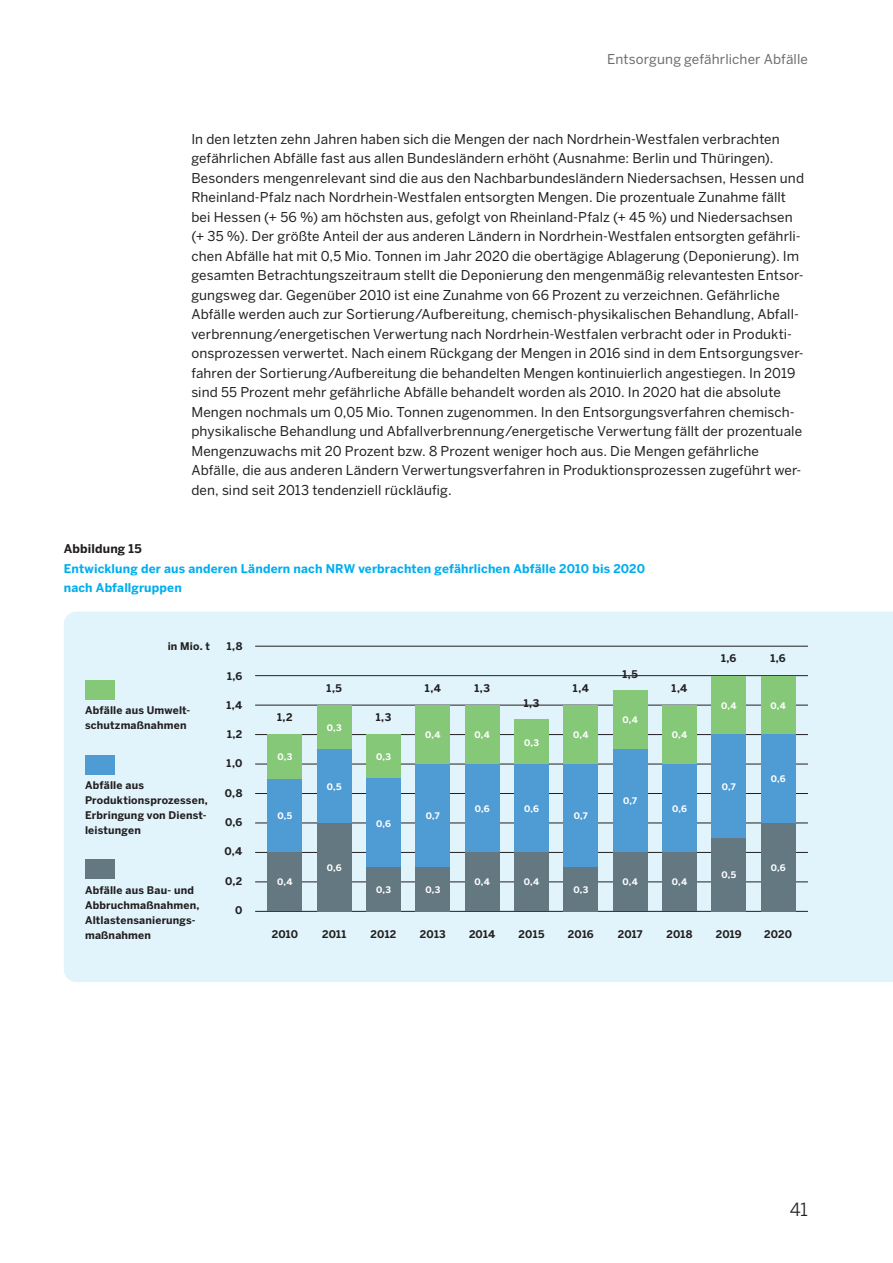
<style>
.page{position:relative;width:893px;height:1263px;background:#fff}
.page>*{position:absolute;margin:0;border:0;box-sizing:border-box;transform-origin:0 0}
.t1{font:18px "Benton Sans";color:#231f20}
.t2{font:13.5px/19.5px "Benton Sans";letter-spacing:.01em;color:#231f20}
.t3{font:13.5px "Benton Sans";letter-spacing:.01em;color:#6c6d70}
.t4{font:700 12px/19.5px "Benton Sans";letter-spacing:.015em;color:#00aeef}
.t5{font:700 10.5px/15px "Benton Sans";letter-spacing:.02em;color:#231f20}
.t6{font:700 9px "Benton Sans";color:#fff}
.s1{color:#231f20}
</style>
<div class="page">
<div style="left:64px;top:612px;width:829px;height:370px;background:#e1f4fc"></div>
<div style="left:85px;top:859px;width:30px;height:20px;background:#647882"></div>
<div style="left:85px;top:755px;width:30px;height:19px;background:#4f9bd4"></div>
<div style="left:85px;top:680px;width:30px;height:19px;background:#85c878"></div>
<hr style="left:255px;top:911px;width:553px;height:1px;background:#231f20">
<hr style="left:255px;top:882px;width:553px;height:1px;background:#231f20">
<hr style="left:255px;top:852px;width:553px;height:1px;background:#231f20">
<hr style="left:255px;top:823px;width:553px;height:1px;background:#231f20">
<hr style="left:255px;top:793px;width:553px;height:1px;background:#231f20">
<hr style="left:255px;top:764px;width:553px;height:1px;background:#231f20">
<hr style="left:255px;top:734px;width:553px;height:1px;background:#231f20">
<hr style="left:255px;top:705px;width:553px;height:1px;background:#231f20">
<hr style="left:255px;top:675px;width:553px;height:1px;background:#231f20">
<hr style="left:255px;top:646px;width:553px;height:1px;background:#231f20">
<div style="left:268px;top:734px;width:34px;height:45px;background:#85c878"></div>
<div style="left:268px;top:779px;width:34px;height:73px;background:#4f9bd4"></div>
<div style="left:268px;top:852px;width:34px;height:59px;background:#647882"></div>
<div style="left:317px;top:705px;width:34px;height:44px;background:#85c878"></div>
<div style="left:317px;top:749px;width:34px;height:74px;background:#4f9bd4"></div>
<div style="left:317px;top:823px;width:34px;height:88px;background:#647882"></div>
<div style="left:367px;top:734px;width:34px;height:45px;background:#85c878"></div>
<div style="left:367px;top:779px;width:34px;height:88px;background:#4f9bd4"></div>
<div style="left:367px;top:867px;width:34px;height:44px;background:#647882"></div>
<div style="left:416px;top:705px;width:34px;height:59px;background:#85c878"></div>
<div style="left:416px;top:764px;width:34px;height:103px;background:#4f9bd4"></div>
<div style="left:416px;top:867px;width:34px;height:44px;background:#647882"></div>
<div style="left:465px;top:705px;width:34px;height:59px;background:#85c878"></div>
<div style="left:465px;top:764px;width:34px;height:88px;background:#4f9bd4"></div>
<div style="left:465px;top:852px;width:34px;height:59px;background:#647882"></div>
<div style="left:514px;top:720px;width:35px;height:44px;background:#85c878"></div>
<div style="left:514px;top:764px;width:35px;height:88px;background:#4f9bd4"></div>
<div style="left:514px;top:852px;width:35px;height:59px;background:#647882"></div>
<div style="left:564px;top:705px;width:34px;height:59px;background:#85c878"></div>
<div style="left:564px;top:764px;width:34px;height:103px;background:#4f9bd4"></div>
<div style="left:564px;top:867px;width:34px;height:44px;background:#647882"></div>
<div style="left:613px;top:690px;width:34px;height:59px;background:#85c878"></div>
<div style="left:613px;top:749px;width:34px;height:103px;background:#4f9bd4"></div>
<div style="left:613px;top:852px;width:34px;height:59px;background:#647882"></div>
<div style="left:662px;top:705px;width:34px;height:59px;background:#85c878"></div>
<div style="left:662px;top:764px;width:34px;height:88px;background:#4f9bd4"></div>
<div style="left:662px;top:852px;width:34px;height:59px;background:#647882"></div>
<div style="left:712px;top:676px;width:34px;height:58px;background:#85c878"></div>
<div style="left:712px;top:734px;width:34px;height:104px;background:#4f9bd4"></div>
<div style="left:712px;top:838px;width:34px;height:73px;background:#647882"></div>
<div style="left:761px;top:676px;width:34px;height:58px;background:#85c878"></div>
<div style="left:761px;top:734px;width:34px;height:89px;background:#4f9bd4"></div>
<div style="left:761px;top:823px;width:34px;height:88px;background:#647882"></div>
<p class="t3" style="left:607px;top:51px;width:202px">Entsorgung gefährlicher Abfälle</p>
<p class="t2" style="left:191px;top:129px;width:614px">In den letzten zehn Jahren haben sich die Mengen der nach Nordrhein-Westfalen verbrachten gefährlichen Abfälle fast aus allen Bundesländern erhöht (Ausnahme: Berlin und Thüringen).<br>Besonders mengenrelevant sind die aus den Nachbarbundesländern Niedersachsen, Hessen und Rheinland-Pfalz nach Nordrhein-Westfalen entsorgten Mengen. Die prozentuale Zunahme fällt bei Hessen (+ 56 %) am höchsten aus, gefolgt von Rheinland-Pfalz (+ 45 %) und Niedersachsen (+ 35 %). Der größte Anteil der aus anderen Ländern in Nordrhein-Westfalen entsorgten gefährli&shy;chen Abfälle hat mit 0,5 Mio. Tonnen im Jahr 2020 die obertägige Ablagerung (Deponierung). Im gesamten Betrachtungszeitraum stellt die Deponierung den mengenmäßig relevantesten Entsor&shy;gungsweg dar. Gegenüber 2010 ist eine Zunahme von 66 Prozent zu verzeichnen. Gefährliche Abfälle werden auch zur Sortierung/Aufbereitung, chemisch-physikalischen Behandlung, Abfall&shy;verbrennung/energetischen Verwertung nach Nordrhein-Westfalen verbracht oder in Produkti&shy;onsprozessen verwertet. Nach einem Rückgang der Mengen in 2016 sind in dem Entsorgungsver&shy;fahren der Sortierung/Aufbereitung die behandelten Mengen kontinuierlich angestiegen. In 2019 sind 55 Prozent mehr gefährliche Abfälle behandelt worden als 2010. In 2020 hat die absolute Mengen nochmals um 0,05 Mio. Tonnen zugenommen. In den Entsorgungsverfahren chemisch&shy;physikalische Behandlung und Abfallverbrennung/energetische Verwertung fällt der prozentuale Mengenzuwachs mit 20 Prozent bzw. 8 Prozent weniger hoch aus. Die Mengen gefährliche Abfälle, die aus anderen Ländern Verwertungsverfahren in Produktionsprozessen zugeführt wer&shy;den, sind seit 2013 tendenziell rückläufig.</p>
<p class="t4" style="left:64px;top:539px;width:583px"><span class="s1">Abbildung 15<br></span>Entwicklung der aus anderen Ländern nach NRW verbrachten gefährlichen Abfälle 2010 bis 2020 nach Abfallgruppen</p>
<p class="t5" style="left:168px;top:639px;width:44px">in Mio. t</p>
<p class="t5" style="left:227px;top:639px;width:17px">1,8</p>
<p class="t5" style="left:227px;top:668px;width:17px">1,6</p>
<p class="t5" style="left:227px;top:697px;width:17px">1,4</p>
<p class="t5" style="left:227px;top:727px;width:17px">1,2</p>
<p class="t5" style="left:227px;top:756px;width:17px">1,0</p>
<p class="t5" style="left:225px;top:785px;width:19px">0,8</p>
<p class="t5" style="left:225px;top:814px;width:19px">0,6</p>
<p class="t5" style="left:225px;top:844px;width:19px">0,4</p>
<p class="t5" style="left:225px;top:873px;width:19px">0,2</p>
<p class="t5" style="left:235px;top:902px;width:9px">0</p>
<p class="t5" style="left:85px;top:703px;width:107px">Abfälle aus Umwelt&shy;schutzmaßnahmen</p>
<p class="t5" style="left:85px;top:778px;width:124px">Abfälle aus<br>Produktionsprozessen,<br>Erbringung von Dienst&shy;leistungen</p>
<p class="t5" style="left:85px;top:883px;width:116px">Abfälle aus Bau- und<br>Abbruchmaßnahmen,<br>Altlastensanierungs&shy;maßnahmen</p>
<p class="t5" style="left:721px;top:651px;width:17px">1,6</p>
<p class="t5" style="left:770px;top:651px;width:17px">1,6</p>
<p class="t5" style="left:623px;top:667px;width:17px">1,5</p>
<p class="t5" style="left:327px;top:681px;width:17px">1,5</p>
<p class="t5" style="left:425px;top:680px;width:17px">1,4</p>
<p class="t5" style="left:474px;top:680px;width:17px">1,3</p>
<p class="t5" style="left:573px;top:681px;width:17px">1,4</p>
<p class="t5" style="left:672px;top:681px;width:17px">1,4</p>
<p class="t5" style="left:524px;top:695px;width:17px">1,3</p>
<p class="t6" style="left:721px;top:700px;width:17px">0,4</p>
<p class="t6" style="left:770px;top:700px;width:17px">0,4</p>
<p class="t5" style="left:277px;top:710px;width:17px">1,2</p>
<p class="t6" style="left:327px;top:722px;width:16px">0,3</p>
<p class="t5" style="left:376px;top:709px;width:17px">1,3</p>
<p class="t6" style="left:425px;top:729px;width:17px">0,4</p>
<p class="t6" style="left:475px;top:729px;width:17px">0,4</p>
<p class="t6" style="left:524px;top:737px;width:16px">0,3</p>
<p class="t6" style="left:573px;top:729px;width:17px">0,4</p>
<p class="t6" style="left:622px;top:715px;width:17px">0,4</p>
<p class="t6" style="left:672px;top:729px;width:17px">0,4</p>
<p class="t6" style="left:277px;top:752px;width:16px">0,3</p>
<p class="t6" style="left:376px;top:752px;width:16px">0,3</p>
<p class="t6" style="left:327px;top:781px;width:16px">0,5</p>
<p class="t6" style="left:722px;top:781px;width:15px">0,7</p>
<p class="t6" style="left:771px;top:774px;width:16px">0,6</p>
<p class="t6" style="left:277px;top:810px;width:16px">0,5</p>
<p class="t6" style="left:376px;top:818px;width:16px">0,6</p>
<p class="t6" style="left:426px;top:810px;width:15px">0,7</p>
<p class="t6" style="left:475px;top:803px;width:16px">0,6</p>
<p class="t6" style="left:524px;top:803px;width:16px">0,6</p>
<p class="t6" style="left:574px;top:810px;width:15px">0,7</p>
<p class="t6" style="left:623px;top:796px;width:15px">0,7</p>
<p class="t6" style="left:672px;top:803px;width:16px">0,6</p>
<p class="t6" style="left:277px;top:877px;width:17px">0,4</p>
<p class="t6" style="left:327px;top:862px;width:16px">0,6</p>
<p class="t6" style="left:376px;top:884px;width:16px">0,3</p>
<p class="t6" style="left:425px;top:884px;width:16px">0,3</p>
<p class="t6" style="left:475px;top:877px;width:17px">0,4</p>
<p class="t6" style="left:524px;top:877px;width:17px">0,4</p>
<p class="t6" style="left:573px;top:884px;width:16px">0,3</p>
<p class="t6" style="left:622px;top:877px;width:17px">0,4</p>
<p class="t6" style="left:672px;top:877px;width:17px">0,4</p>
<p class="t6" style="left:721px;top:869px;width:16px">0,5</p>
<p class="t6" style="left:771px;top:862px;width:16px">0,6</p>
<p class="t5" style="left:272px;top:927px;width:28px">2010</p>
<p class="t5" style="left:322px;top:927px;width:26px">2011</p>
<p class="t5" style="left:371px;top:927px;width:27px">2012</p>
<p class="t5" style="left:420px;top:927px;width:27px">2013</p>
<p class="t5" style="left:469px;top:927px;width:28px">2014</p>
<p class="t5" style="left:519px;top:927px;width:27px">2015</p>
<p class="t5" style="left:568px;top:927px;width:27px">2016</p>
<p class="t5" style="left:618px;top:927px;width:26px">2017</p>
<p class="t5" style="left:666px;top:927px;width:28px">2018</p>
<p class="t5" style="left:716px;top:927px;width:27px">2019</p>
<p class="t5" style="left:764px;top:927px;width:29px">2020</p>
<h1 class="t1" style="left:790px;top:1199px;width:20px">41</h1>
</div>
